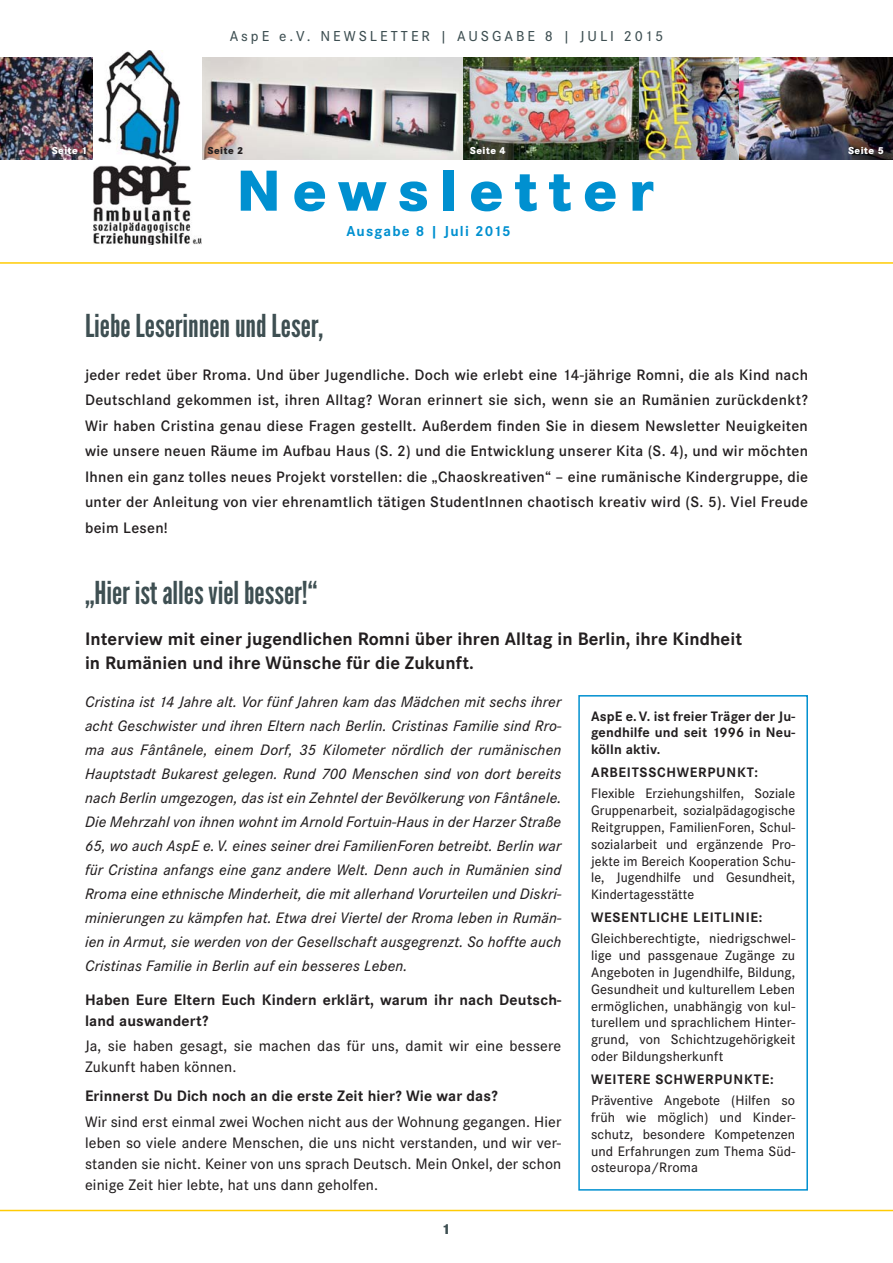
<style>
.page{position:relative;width:893px;height:1263px;background:#fff}
.page>*{position:absolute;margin:0;border:0;box-sizing:border-box;transform-origin:0 0}
.t1{font:800 60px "Corporate S";letter-spacing:.19em;color:#0090d0}
.t2{font:31.5px "League Gothic";color:#3e4f52}
.t3{font:700 18.75px/24px "Corporate S";letter-spacing:.005em;color:#231f20}
.t4{font:italic 500 15.75px/24px "Corporate S";letter-spacing:.01em;color:#231f20;text-align:justify}
.t5{font:600 15.75px/25.5px "Corporate S";letter-spacing:.02em;color:#231f20;text-align:justify}
.t6{font:500 15.75px/21px "Corporate S";letter-spacing:.01em;color:#231f20}
.t7{font:700 15.75px/21px "Corporate S";letter-spacing:.01em;color:#231f20}
.t8{font:500 15px "Corporate S";letter-spacing:.2em;color:#3e4f52}
.t9{font:700 15px "Corporate S";letter-spacing:.08em;color:#0090d0}
.t10{font:800 15px "Corporate S";color:#3e4f52}
.t11{font:500 14.25px/16.8px "Corporate S";letter-spacing:.01em;color:#231f20;text-align:justify}
.t12{font:700 14.25px/16.8px "Corporate S";letter-spacing:.05em;color:#231f20;text-align:justify}
.t13{font:800 10.5px "Corporate S";letter-spacing:.05em;color:#fff;scale:.95 1}
.t14{font:800 10.5px "Corporate S";letter-spacing:.05em;color:#231f20;scale:.95 1}
</style>
<div class="page">
<hr style="left:0;top:1210px;width:893px;height:1px;background:#ffcb04">
<img style="left:463px;top:57px;width:177px;height:102px">
<img style="left:202px;top:57px;width:261px;height:102px">
<img style="left:640px;top:57px;width:253px;height:102px">
<img style="left:0;top:57px;width:93px;height:102px">
<img style="left:94px;top:50px;width:107px;height:195px">
<div style="left:578px;top:695px;width:230px;height:496px;border:2px solid #0090d0"></div>
<hr style="left:0;top:262px;width:893px;height:2px;background:#ffcb04">
<p class="t8" style="left:230px;top:30px;width:435px">AspE e.V. NEWSLETTER | AUSGABE 8 | JULI 2015</p>
<p class="t13" style="left:52px;top:147px;width:39px">Seite 1</p>
<p class="t14" style="left:208px;top:147px;width:39px">Seite 2</p>
<p class="t13" style="left:470px;top:147px;width:39px">Seite 4</p>
<p class="t13" style="left:848px;top:147px;width:39px">Seite 5</p>
<h1 class="t1" style="left:236px;top:167px;width:419px">Newsletter</h1>
<p class="t9" style="left:346px;top:225px;width:166px">Ausgabe 8 | Juli 2015</p>
<h2 class="t2" style="left:85px;top:315px;width:240px">Liebe Leserinnen und Leser,</h2>
<p class="t5" style="left:85px;top:363px;width:725px">jeder redet über Rroma. Und über Jugendliche. Doch wie erlebt eine 14-jährige Romni, die als Kind nach Deutschland gekommen ist, ihren Alltag? Woran erinnert sie sich, wenn sie an Rumänien zurückdenkt?<br>Wir haben Cristina genau diese Fragen gestellt. Außerdem finden Sie in diesem Newsletter Neuigkeiten wie unsere neuen Räume im Aufbau Haus (S. 2) und die Entwicklung unserer Kita (S. 4), und wir möchten Ihnen ein ganz tolles neues Projekt vorstellen: die „Chaoskreativen“ – eine rumänische Kindergruppe, die unter der Anleitung von vier ehrenamtlich tätigen StudentInnen chaotisch kreativ wird (S. 5). Viel Freude beim Lesen!</p>
<h2 class="t2" style="left:85px;top:582px;width:234px">„Hier ist alles viel besser!“</h2>
<p class="t3" style="left:85px;top:628px;width:658px">Interview mit einer jugendlichen Romni über ihren Alltag in Berlin, ihre Kindheit in Rumänien und ihre Wünsche für die Zukunft.</p>
<p class="t4" style="left:85px;top:691px;width:478px">Cristina ist 14 Jahre alt. Vor fünf Jahren kam das Mädchen mit sechs ihrer acht Geschwister und ihren Eltern nach Berlin. Cristinas Familie sind Rro&shy;ma aus Fântânele, einem Dorf, 35 Kilometer nördlich der rumänischen Hauptstadt Bukarest gelegen. Rund 700 Menschen sind von dort bereits nach Berlin umgezogen, das ist ein Zehntel der Bevölkerung von Fântânele.<br>Die Mehrzahl von ihnen wohnt im Arnold Fortuin-Haus in der Harzer Straße 65, wo auch AspE e. V. eines seiner drei FamilienForen betreibt. Berlin war für Cristina anfangs eine ganz andere Welt. Denn auch in Rumänien sind Rroma eine ethnische Minderheit, die mit allerhand Vorurteilen und Diskri&shy;minierungen zu kämpfen hat. Etwa drei Viertel der Rroma leben in Rumän&shy;ien in Armut, sie werden von der Gesellschaft ausgegrenzt. So hoffte auch Cristinas Familie in Berlin auf ein besseres Leben.</p>
<p class="t7" style="left:85px;top:990px;width:478px">Haben Eure Eltern Euch Kindern erklärt, warum ihr nach Deutsch&shy;land auswandert?</p>
<p class="t6" style="left:85px;top:1036px;width:478px">Ja, sie haben gesagt, sie machen das für uns, damit wir eine bessere<br>Zukunft haben können.</p>
<p class="t7" style="left:85px;top:1087px;width:414px">Erinnerst Du Dich noch an die erste Zeit hier? Wie war das?</p>
<p class="t6" style="left:85px;top:1112px;width:478px;text-align:justify">Wir sind erst einmal zwei Wochen nicht aus der Wohnung gegangen. Hier leben so viele andere Menschen, die uns nicht verstanden, und wir ver&shy;standen sie nicht. Keiner von uns sprach Deutsch. Mein Onkel, der schon einige Zeit hier lebte, hat uns dann geholfen.</p>
<p class="t10" style="left:442px;top:1223px;width:11px">1</p>
<p class="t12" style="left:591px;top:709px;width:206px">AspE e. V. ist freier Träger der Ju&shy;gendhilfe und seit 1996 in Neu&shy;kölln aktiv.</p>
<p class="t12" style="left:591px;top:765px;width:168px">ARBEITSSCHWERPUNKT:</p>
<p class="t11" style="left:591px;top:786px;width:206px">Flexible Erziehungshilfen, Soziale Gruppenarbeit, sozialpädagogische Reitgruppen, FamilienForen, Schul&shy;sozialarbeit und ergänzende Pro&shy;jekte im Bereich Kooperation Schu&shy;le, Jugendhilfe und Gesundheit, Kindertagesstätte</p>
<p class="t12" style="left:591px;top:910px;width:173px">WESENTLICHE LEITLINIE:</p>
<p class="t11" style="left:591px;top:931px;width:206px">Gleichberechtigte, niedrigschwel&shy;lige und passgenaue Zugänge zu Angeboten in Jugendhilfe, Bildung, Gesundheit und kulturellem Leben ermöglichen, unabhängig von kul&shy;turellem und sprachlichem Hinter&shy;grund, von Schichtzugehörigkeit oder Bildungsherkunft</p>
<p class="t12" style="left:591px;top:1072px;width:184px">WEITERE SCHWERPUNKTE:</p>
<p class="t11" style="left:591px;top:1093px;width:206px">Präventive Angebote (Hilfen so früh wie möglich) und Kinder&shy;schutz, besondere Kompetenzen und Erfahrungen zum Thema Süd&shy;osteuropa/Rroma</p>
</div>
